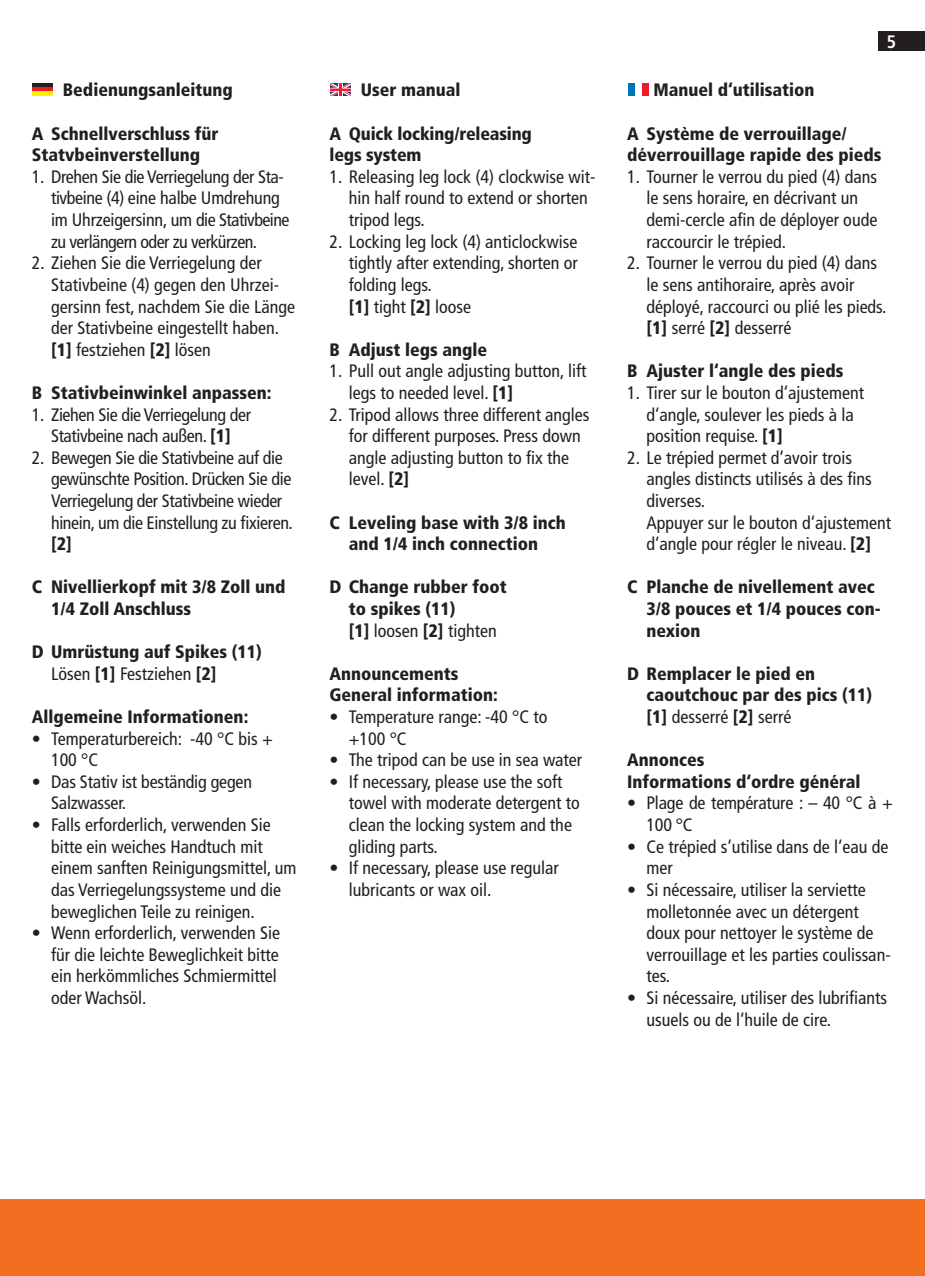
<style>
.page{position:relative;width:925px;height:1276px;background:#fff}
.page>*{position:absolute;margin:0;border:0;box-sizing:border-box;transform-origin:0 0}
.t1{font:condensed 18px/21.6px "Frutiger LT";color:#231f20}
.t2{font:900 condensed 18px/21.6px "Frutiger LT";color:#231f20}
.t3{font:condensed 18px/21.6px "Frutiger LT";letter-spacing:-.02em;color:#231f20}
.t4{font:700 condensed 18px "Frutiger LT";color:#fff}
.s1{font-weight:900}
</style>
<div class="page">
<div style="left:0;top:1199px;width:925px;height:77px;background:#f36e21"></div>
<div style="left:878px;top:32px;width:47px;height:19px;background:#231f20"></div>
<div style="left:32px;top:83px;width:21px;height:5px;background:#231f20"></div>
<svg style="left:32px;top:88px;width:21px;height:4px"></svg>
<hr style="left:32px;top:92px;width:21px;height:4px;background:#fff101">
<svg style="left:330px;top:83px;width:21px;height:13px"></svg>
<svg style="left:648px;top:83px;width:1px;height:13px"></svg>
<div style="left:628px;top:83px;width:7px;height:13px;background:#0074b9"></div>
<div style="left:642px;top:83px;width:6px;height:13px;background:#ee1b2d"></div>
<p class="t2" style="left:63px;top:79px;width:171px">Bedienungsanleitung</p>
<p class="t2" style="left:32px;top:123px;width:188px">A Schnellverschluss für</p>
<p class="t2" style="left:32px;top:144px;width:170px">Statvbeinverstellung</p>
<p class="t3" style="left:51px;top:166px;width:240px;text-indent:-19px">1. Drehen Sie die Verriegelung der Sta&shy;tivbeine (4) eine halbe Umdrehung im Uhrzeigersinn, um die Stativbeine zu verlängern oder zu verkürzen.</p>
<p class="t1" style="left:51px;top:252px;width:246px;text-indent:-19px">2. Ziehen Sie die Verriegelung der Stativbeine (4) gegen den Uhrzei&shy;gersinn fest, nachdem Sie die Länge der Stativbeine eingestellt haben. <span class="s1">[1]</span> festziehen <span class="s1">[2]</span> lösen</p>
<p class="t2" style="left:32px;top:382px;width:241px">B Stativbeinwinkel anpassen:</p>
<p class="t3" style="left:32px;top:404px;width:221px;text-align:center">1. Ziehen Sie die Verriegelung der<br>Stativbeine nach außen. <span class="s1">[1]</span></p>
<p class="t3" style="left:51px;top:447px;width:243px;text-indent:-19px">2. Bewegen Sie die Stativbeine auf die gewünschte Position. Drücken Sie die<br>Verriegelung der Stativbeine wieder hinein, um die Einstellung zu fixieren. <span class="s1">[2]</span></p>
<p class="t2" style="left:51px;top:576px;width:236px;text-indent:-19px">C Nivellierkopf mit 3/8 Zoll und<br>1/4 Zoll Anschluss</p>
<p class="t2" style="left:32px;top:641px;width:231px">D Umrüstung auf Spikes (11)</p>
<p class="t1" style="left:51px;top:663px;width:167px">Lösen <span class="s1">[1]</span> Festziehen <span class="s1">[2]</span></p>
<p class="t2" style="left:32px;top:706px;width:218px">Allgemeine Informationen:</p>
<p class="t1" style="left:51px;top:728px;width:223px;text-indent:-19px">• Temperaturbereich: -40 °C bis +<br>100 °C</p>
<p class="t1" style="left:51px;top:771px;width:202px;text-indent:-19px">• Das Stativ ist beständig gegen<br>Salzwasser.</p>
<p class="t1" style="left:51px;top:814px;width:247px;text-indent:-19px">• Falls erforderlich, verwenden Sie bitte ein weiches Handtuch mit einem sanften Reinigungsmittel, um das Verriegelungssysteme und die beweglichen Teile zu reinigen.</p>
<p class="t1" style="left:51px;top:922px;width:231px;text-indent:-19px">• Wenn erforderlich, verwenden Sie für die leichte Beweglichkeit bitte ein herkömmliches Schmiermittel oder Wachsöl.</p>
<p class="t2" style="left:361px;top:79px;width:101px">User manual</p>
<p class="t2" style="left:330px;top:123px;width:204px">A Quick locking/releasing</p>
<p class="t2" style="left:330px;top:144px;width:93px">legs system</p>
<p class="t1" style="left:349px;top:166px;width:248px;text-indent:-19px">1. Releasing leg lock (4) clockwise wit&shy;hin half round to extend or shorten tripod legs.</p>
<p class="t1" style="left:349px;top:231px;width:231px;text-indent:-19px">2. Locking leg lock (4) anticlockwise tightly after extending, shorten or folding legs.<br><span class="s1">[1]</span> tight <span class="s1">[2]</span> loose</p>
<p class="t2" style="left:330px;top:339px;width:159px">B Adjust legs angle</p>
<p class="t1" style="left:349px;top:360px;width:239px;text-indent:-19px">1. Pull out angle adjusting button, lift legs to needed level. <span class="s1">[1]</span></p>
<p class="t1" style="left:349px;top:404px;width:242px;text-indent:-19px">2. Tripod allows three different angles for different purposes. Press down angle adjusting button to fix the level. <span class="s1">[2]</span></p>
<p class="t2" style="left:330px;top:511px;width:238px;text-align:center">C Leveling base with 3/8 inch and 1/4 inch connection</p>
<p class="t2" style="left:349px;top:576px;width:160px;text-indent:-19px">D Change rubber foot to spikes (11)</p>
<p class="t1" style="left:349px;top:620px;width:150px"><span class="s1">[1]</span> loosen <span class="s1">[2]</span> tighten</p>
<p class="t2" style="left:330px;top:663px;width:131px">Announcements</p>
<p class="t2" style="left:330px;top:684px;width:170px">General information:</p>
<p class="t1" style="left:349px;top:706px;width:200px;text-indent:-19px">• Temperature range: -40 °C to +100 °C</p>
<p class="t1" style="left:330px;top:749px;width:254px">• The tripod can be use in sea water</p>
<p class="t1" style="left:349px;top:771px;width:233px;text-indent:-19px">• If necessary, please use the soft towel with moderate detergent to clean the locking system and the gliding parts.</p>
<p class="t1" style="left:349px;top:857px;width:212px;text-indent:-19px">• If necessary, please use regular lubricants or wax oil.</p>
<p class="t4" style="left:887px;top:31px;width:11px">5</p>
<p class="t2" style="left:653px;top:79px;width:163px">Manuel d‘utilisation</p>
<p class="t2" style="left:627px;top:123px;width:221px">A Système de verrouillage/</p>
<p class="t2" style="left:627px;top:144px;width:256px">déverrouillage rapide des pieds</p>
<p class="t1" style="left:646px;top:166px;width:232px;text-indent:-19px">1. Tourner le verrou du pied (4) dans le sens horaire, en décrivant un demi-cercle afin de déployer oude raccourcir le trépied.</p>
<p class="t1" style="left:646px;top:252px;width:242px;text-indent:-19px">2. Tourner le verrou du pied (4) dans le sens antihoraire, après avoir déployé, raccourci ou plié les pieds. <span class="s1">[1]</span> serré <span class="s1">[2]</span> desserré</p>
<p class="t2" style="left:627px;top:360px;width:218px">B Ajuster l‘angle des pieds</p>
<p class="t1" style="left:646px;top:382px;width:219px;text-indent:-19px">1. Tirer sur le bouton d‘ajustement d‘angle, soulever les pieds à la position requise. <span class="s1">[1]</span></p>
<p class="t1" style="left:646px;top:447px;width:246px;text-indent:-19px">2. Le trépied permet d‘avoir trois angles distincts utilisés à des fins diverses.<br>Appuyer sur le bouton d‘ajustement d‘angle pour régler le niveau. <span class="s1">[2]</span></p>
<p class="t2" style="left:646px;top:576px;width:236px;text-indent:-19px">C Planche de nivellement avec<br>3/8 pouces et 1/4 pouces con&shy;nexion</p>
<p class="t2" style="left:646px;top:663px;width:227px;text-indent:-19px">D Remplacer le pied en caoutchouc par des pics (11)</p>
<p class="t1" style="left:646px;top:706px;width:146px"><span class="s1">[1]</span> desserré <span class="s1">[2]</span> serré</p>
<p class="t2" style="left:627px;top:749px;width:79px">Annonces</p>
<p class="t2" style="left:627px;top:771px;width:235px">Informations d‘ordre général</p>
<p class="t1" style="left:646px;top:792px;width:248px;text-indent:-19px">• Plage de température : – 40 °C à +<br>100 °C</p>
<p class="t1" style="left:646px;top:836px;width:244px;text-indent:-19px">• Ce trépied s‘utilise dans de l‘eau de mer</p>
<p class="t1" style="left:646px;top:879px;width:246px;text-indent:-19px">• Si nécessaire, utiliser la serviette molletonnée avec un détergent doux pour nettoyer le système de verrouillage et les parties coulissan&shy;tes.</p>
<p class="t1" style="left:646px;top:987px;width:242px;text-indent:-19px">• Si nécessaire, utiliser des lubrifiants usuels ou de l‘huile de cire.</p>
</div>
